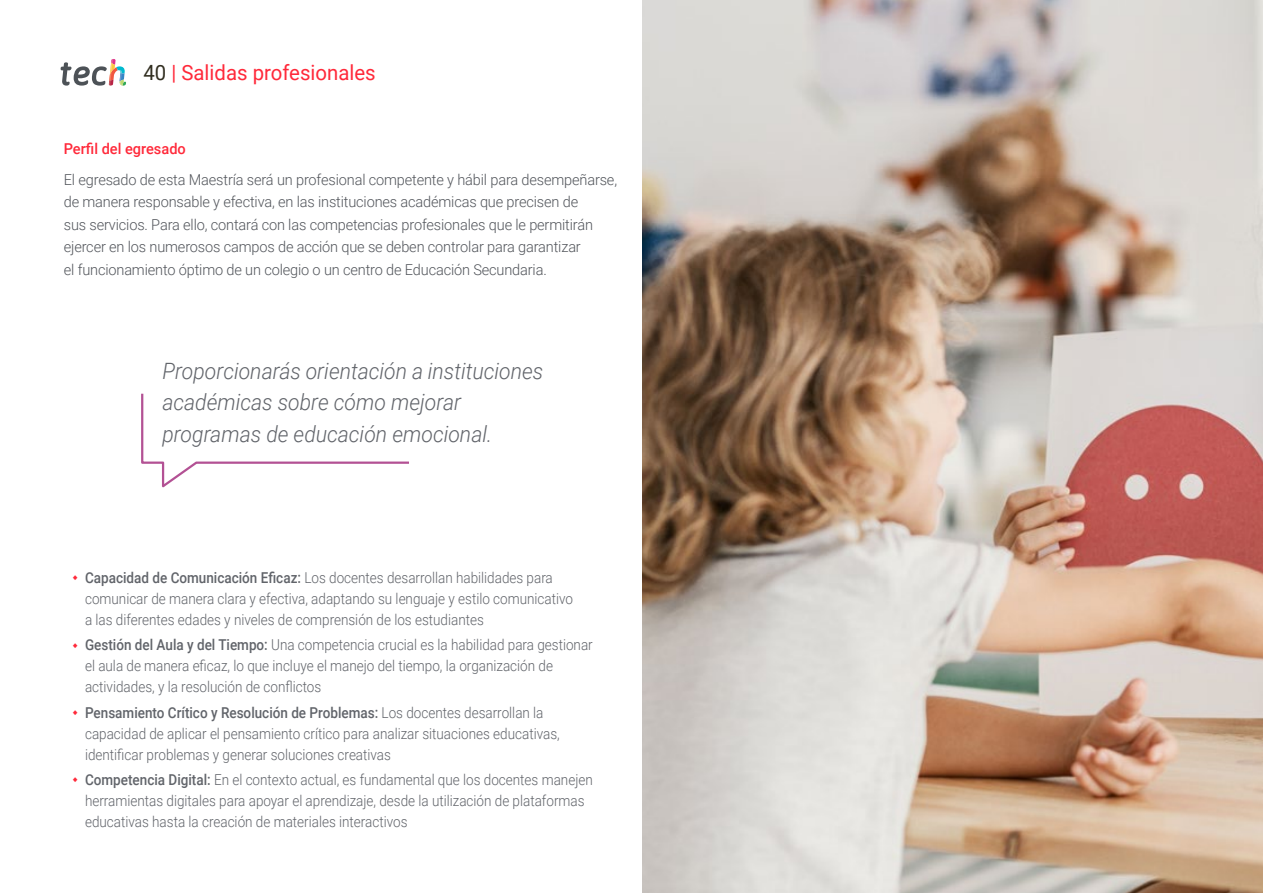
<style>
.page{position:relative;width:1263px;height:893px;background:#fff}
.page>*{position:absolute;margin:0;border:0;box-sizing:border-box;transform-origin:0 0}
.t1{font:italic 300 22.5px/31.5px "Roboto";color:#61646a;scale:.94 1}
.t2{font:21px "Roboto";color:#ff293a}
.t3{font:300 15px/21px "Roboto";color:#61646a;scale:.9 1}
.t4{font:300 15px/22.5px "Roboto";letter-spacing:-.01em;color:#52555b}
.t5{font:500 15px "Roboto";color:#ff293a}
.s1{color:#312e20}
.s2{font-weight:500}
</style>
<div class="page">
<img style="left:642px;top:0;width:621px;height:893px">
<svg style="left:141px;top:393px;width:268px;height:95px"></svg>
<svg style="left:61px;top:59px;width:65px;height:27px"></svg>
<h2 class="t2" style="left:144px;top:57px;width:234px"><span class="s1">40</span> | Salidas profesionales</h2>
<p class="t5" style="left:64px;top:138px;width:124px">Perfil del egresado</p>
<p class="t4" style="left:64px;top:168px;width:555px">El egresado de esta Maestría será un profesional competente y hábil para desempeñarse, de manera responsable y efectiva, en las instituciones académicas que precisen de<br>sus servicios. Para ello, contará con las competencias profesionales que le permitirán ejercer en los numerosos campos de acción que se deben controlar para garantizar<br>el funcionamiento óptimo de un colegio o un centro de Educación Secundaria.</p>
<h1 class="t1" style="left:162px;top:354px;width:407px">Proporcionarás orientación a instituciones académicas sobre cómo mejorar programas de educación emocional.</h1>
<p class="t3" style="left:85px;top:567px;width:544px"><span class="s2">Capacidad de Comunicación Eficaz:</span> Los docentes desarrollan habilidades para comunicar de manera clara y efectiva, adaptando su lenguaje y estilo comunicativo a las diferentes edades y niveles de comprensión de los estudiantes</p>
<p class="t3" style="left:85px;top:634px;width:566px"><span class="s2">Gestión del Aula y del Tiempo:</span> Una competencia crucial es la habilidad para gestionar el aula de manera eficaz, lo que incluye el manejo del tiempo, la organización de actividades, y la resolución de conflictos</p>
<p class="t3" style="left:85px;top:701px;width:529px"><span class="s2">Pensamiento Crítico y Resolución de Problemas:</span> Los docentes desarrollan la capacidad de aplicar el pensamiento crítico para analizar situaciones educativas, identificar problemas y generar soluciones creativas</p>
<p class="t3" style="left:85px;top:768px;width:566px"><span class="s2">Competencia Digital:</span> En el contexto actual, es fundamental que los docentes manejen herramientas digitales para apoyar el aprendizaje, desde la utilización de plataformas educativas hasta la creación de materiales interactivos</p>
</div>
